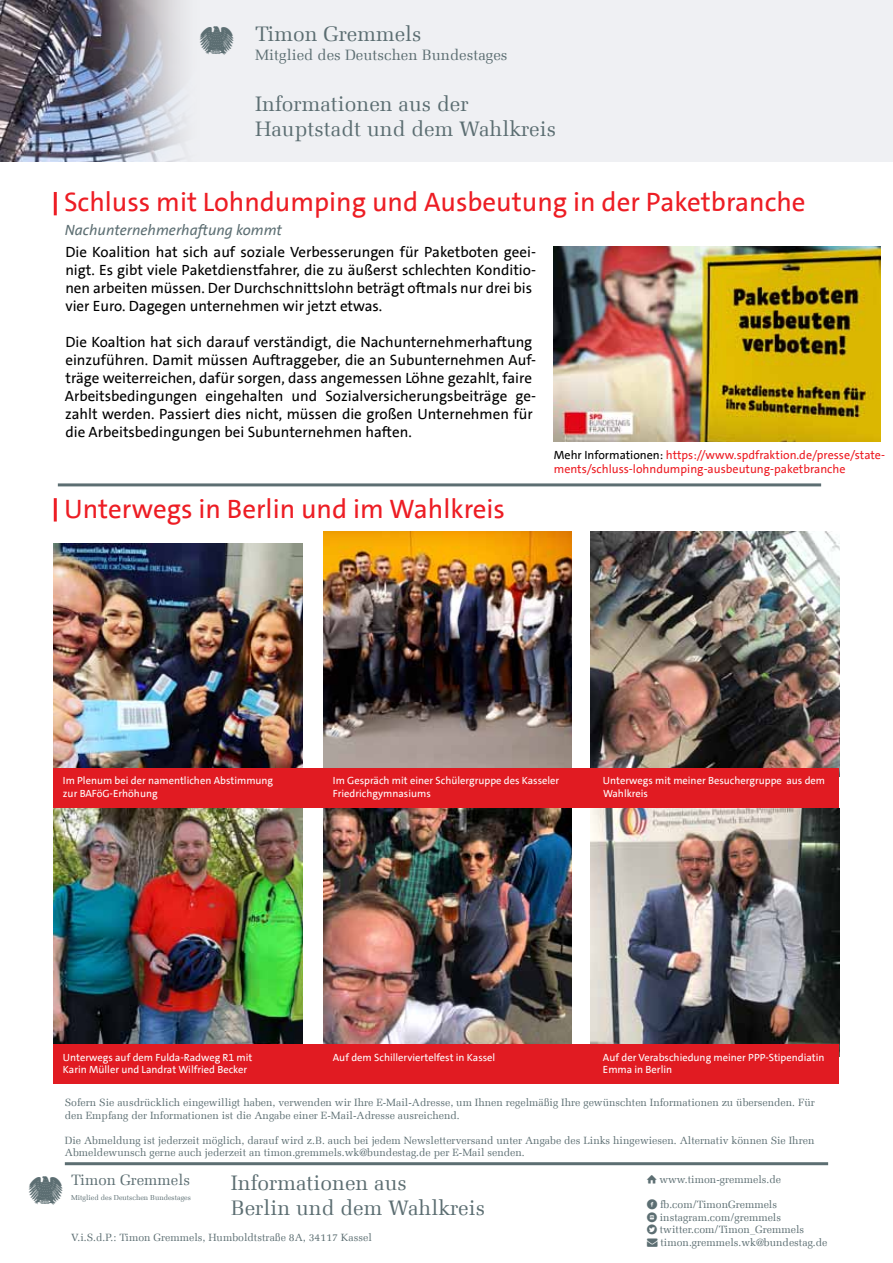
<style>
.page{position:relative;width:893px;height:1263px;background:#fff}
.page>*{position:absolute;margin:0;border:0;box-sizing:border-box;transform-origin:0 0}
.t1{font:27px "SPD The Sans";color:#ed1d24}
.t2{font:21px/25.2px "Melior Com";color:#5c6e72}
.t3{font:15px/18px "SPD The Sans";color:#000}
.t4{font:15px "Melior Com";color:#5c6e72}
.t5{font:italic 15px "SPD The Sans";color:#5c6e72}
.t6{font:12px/14.4px "SPD The Sans";color:#ed1d24}
.t7{font:10.5px/12.6px "Melior Com";color:#5c6e72}
.t8{font:10.5px "SPD The Sans";color:#fff}
.t9{font:7.2px "Melior Com";color:#5c6e72}
.s1{color:#000}
</style>
<div class="page">
<div style="left:0;top:0;width:893px;height:162px;background:#eff0f3"></div>
<img style="left:0;top:0;width:186px;height:162px">
<hr style="left:65px;top:1162px;width:763px;height:3px;background:#5c6e72">
<hr style="left:54px;top:498px;width:3px;height:23px;background:#ed1d24">
<img style="left:54px;top:544px;width:248px;height:224px">
<img style="left:323px;top:532px;width:249px;height:236px">
<img style="left:591px;top:532px;width:248px;height:236px">
<div style="left:54px;top:768px;width:785px;height:40px;background:#e11b22"></div>
<img style="left:54px;top:808px;width:248px;height:236px">
<img style="left:323px;top:808px;width:249px;height:236px">
<img style="left:591px;top:808px;width:248px;height:236px">
<div style="left:54px;top:1044px;width:785px;height:40px;background:#e11b22"></div>
<hr style="left:54px;top:192px;width:3px;height:23px;background:#ed1d24">
<hr style="left:58px;top:483px;width:763px;height:3px;background:#5c6e72">
<img style="left:554px;top:246px;width:326px;height:195px">
<h2 class="t2" style="left:255px;top:21px;width:168px">Timon Gremmels</h2>
<h3 class="t4" style="left:255px;top:46px;width:254px">Mitglied des Deutschen Bundestages</h3>
<h2 class="t2" style="left:255px;top:91px;width:302px">Informationen aus der<br>Hauptstadt und dem Wahlkreis</h2>
<h1 class="t1" style="left:64px;top:185px;width:743px">Schluss mit Lohndumping und Ausbeutung in der Paketbranche</h1>
<h3 class="t5" style="left:65px;top:220px;width:219px">Nachunternehmerhaftung kommt</h3>
<p class="t3" style="left:65px;top:243px;width:472px">Die Koalition hat sich auf soziale Verbesserungen für Paketboten geei&shy;nigt. Es gibt viele Paketdienstfahrer, die zu äußerst schlechten Konditio&shy;nen arbeiten müssen. Der Durchschnittslohn beträgt oftmals nur drei bis vier Euro. Dagegen unternehmen wir jetzt etwas.</p>
<p class="t3" style="left:65px;top:333px;width:473px">Die Koaltion hat sich darauf verständigt, die Nachunternehmerhaftung einzuführen. Damit müssen Auftraggeber, die an Subunternehmen Auf&shy;träge weiterreichen, dafür sorgen, dass angemessen Löhne gezahlt, faire Arbeitsbedingungen eingehalten und Sozialversicherungsbeiträge ge&shy;zahlt werden. Passiert dies nicht, müssen die großen Unternehmen für die Arbeitsbedingungen bei Subunternehmen haften.</p>
<h1 class="t1" style="left:64px;top:491px;width:442px">Unterwegs in Berlin und im Wahlkreis</h1>
<p class="t6" style="left:554px;top:447px;width:333px"><span class="s1">Mehr Informationen:</span> https://www.spdfraktion.de/presse/state&shy;ments/schluss-lohndumping-ausbeutung-paketbranche</p>
<p class="t8" style="left:63px;top:774px;width:212px">Im Plenum bei der namentlichen Abstimmung</p>
<p class="t8" style="left:333px;top:774px;width:228px">Im Gespräch mit einer Schülergruppe des Kasseler</p>
<p class="t8" style="left:603px;top:774px;width:224px">Unterwegs mit meiner Besuchergruppe aus dem</p>
<p class="t8" style="left:63px;top:786px;width:96px">zur BAFöG-Erhöhung</p>
<p class="t8" style="left:333px;top:786px;width:99px">Friedrichgymnasiums</p>
<p class="t8" style="left:603px;top:786px;width:47px">Wahlkreis</p>
<p class="t8" style="left:63px;top:1050px;width:191px">Unterwegs auf dem Fulda-Radweg R1 mit</p>
<p class="t8" style="left:333px;top:1050px;width:164px">Auf dem Schillerviertelfest in Kassel</p>
<p class="t8" style="left:603px;top:1050px;width:223px">Auf der Verabschiedung meiner PPP-Stipendiatin</p>
<p class="t8" style="left:63px;top:1063px;width:186px">Karin Müller und Landrat Wilfried Becker</p>
<p class="t8" style="left:603px;top:1063px;width:71px">Emma in Berlin</p>
<p class="t7" style="left:65px;top:1096px;width:752px">Sofern Sie ausdrücklich eingewilligt haben, verwenden wir Ihre E-Mail-Adresse, um Ihnen regelmäßig Ihre gewünschten Informationen zu übersenden. Für den Empfang der Informationen ist die Angabe einer E-Mail-Adresse ausreichend.</p>
<p class="t7" style="left:65px;top:1134px;width:751px">Die Abmeldung ist jederzeit möglich, darauf wird z.B. auch bei jedem Newsletterversand unter Angabe des Links hingewiesen. Alternativ können Sie Ihren<br>Abmeldewunsch gerne auch jederzeit an timon.gremmels.wk@bundestag.de per E-Mail senden.</p>
<h2 class="t2" style="left:231px;top:1170px;width:256px">Informationen aus<br>Berlin und dem Wahlkreis</h2>
<p class="t7" style="left:71px;top:1231px;width:302px">V.i.S.d.P.: Timon Gremmels, Humboldtstraße 8A, 34117 Kassel</p>
<h3 class="t4" style="left:71px;top:1171px;width:120px">Timon Gremmels</h3>
<p class="t9" style="left:71px;top:1193px;width:121px">Mitglied des Deutschen Bundestages</p>
<p class="t7" style="left:659px;top:1173px;width:123px">www.timon-gremmels.de</p>
<p class="t7" style="left:660px;top:1198px;width:146px">fb.com/TimonGremmels instagram.com/gremmels twitter.com/Timon_Gremmels</p>
<p class="t7" style="left:647px;top:1236px;width:182px">→ timon.gremmels.wk@bundestag.de</p>
</div>
